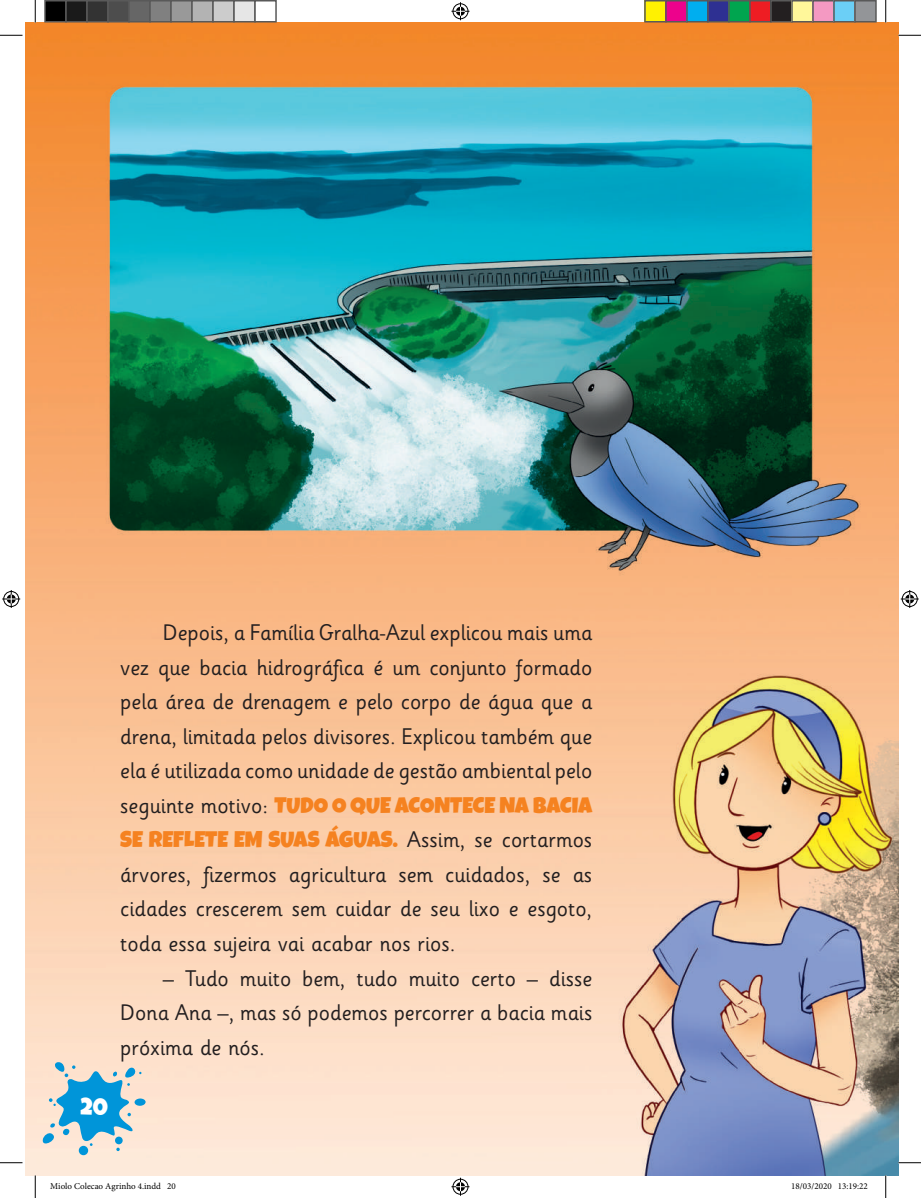
<style>
.page{position:relative;width:921px;height:1198px;background:#fff}
.page>*{position:absolute;margin:0;border:0;box-sizing:border-box;transform-origin:0 0}
.t1{font:24px "Luckiest Guy";color:#fff}
.t2{font:22.5px/34.5px "Sassoon Infant Std";color:#231f20;text-align:justify}
.t3{font:22.5px/34.5px "Luckiest Guy";color:#f58220}
.t4{font:9px "Minion Pro";color:#000}
.s1{font-family:"Sassoon Infant Std";color:#231f20}
</style>
<div class="page">
<img style="left:26px;top:22px;width:872px;height:1153px">
<hr style="left:34px;top:0;width:2px;height:23px;background:#fff">
<hr style="left:885px;top:0;width:2px;height:23px;background:#fff">
<svg style="left:0;top:35px;width:22px;height:1px"></svg>
<svg style="left:898px;top:35px;width:23px;height:1px"></svg>
<svg style="left:0;top:1162px;width:22px;height:1px"></svg>
<svg style="left:898px;top:1162px;width:23px;height:1px"></svg>
<svg style="left:35px;top:0;width:1px;height:23px"></svg>
<svg style="left:885px;top:0;width:1px;height:23px"></svg>
<svg style="left:885px;top:1175px;width:1px;height:22px"></svg>
<svg style="left:451px;top:2px;width:18px;height:18px"></svg>
<svg style="left:451px;top:1177px;width:18px;height:18px"></svg>
<svg style="left:2px;top:590px;width:18px;height:18px"></svg>
<svg style="left:901px;top:590px;width:18px;height:18px"></svg>
<div style="left:45px;top:1px;width:21px;height:21px;background:#000"></div>
<div style="left:44px;top:0;width:23px;height:22px;border:2px solid #595959"></div>
<div style="left:66px;top:1px;width:21px;height:21px;background:#1a1a1a"></div>
<div style="left:65px;top:0;width:23px;height:22px;border:2px solid #595959"></div>
<div style="left:87px;top:1px;width:21px;height:21px;background:#333"></div>
<div style="left:86px;top:0;width:23px;height:22px;border:2px solid #595959"></div>
<div style="left:108px;top:1px;width:21px;height:21px;background:#4d4d4d"></div>
<div style="left:107px;top:0;width:23px;height:22px;border:2px solid #595959"></div>
<div style="left:129px;top:1px;width:21px;height:21px;background:#666"></div>
<div style="left:128px;top:0;width:23px;height:22px;border:2px solid #595959"></div>
<div style="left:150px;top:1px;width:21px;height:21px;background:#808080"></div>
<div style="left:149px;top:0;width:23px;height:22px;border:2px solid #595959"></div>
<div style="left:171px;top:1px;width:21px;height:21px;background:#999"></div>
<div style="left:170px;top:0;width:23px;height:22px;border:2px solid #595959"></div>
<div style="left:192px;top:1px;width:21px;height:21px;background:#b3b3b3"></div>
<div style="left:191px;top:0;width:23px;height:22px;border:2px solid #595959"></div>
<div style="left:213px;top:1px;width:21px;height:21px;background:#ccc"></div>
<div style="left:212px;top:0;width:23px;height:22px;border:2px solid #595959"></div>
<div style="left:234px;top:1px;width:21px;height:21px;background:#e6e6e6"></div>
<div style="left:233px;top:0;width:23px;height:22px;border:2px solid #595959"></div>
<div style="left:254px;top:0;width:23px;height:22px;border:2px solid #595959"></div>
<div style="left:645px;top:1px;width:21px;height:21px;background:#fff101"></div>
<div style="left:644px;top:0;width:23px;height:22px;border:2px solid #595959"></div>
<div style="left:666px;top:1px;width:21px;height:21px;background:#ed028c"></div>
<div style="left:665px;top:0;width:23px;height:22px;border:2px solid #595959"></div>
<div style="left:687px;top:1px;width:21px;height:21px;background:#00aeef"></div>
<div style="left:686px;top:0;width:23px;height:22px;border:2px solid #595959"></div>
<div style="left:708px;top:1px;width:21px;height:21px;background:#2e3092"></div>
<div style="left:707px;top:0;width:23px;height:22px;border:2px solid #595959"></div>
<div style="left:729px;top:1px;width:21px;height:21px;background:#00a54f"></div>
<div style="left:728px;top:0;width:23px;height:22px;border:2px solid #595959"></div>
<div style="left:750px;top:1px;width:21px;height:21px;background:#ee1d23"></div>
<div style="left:749px;top:0;width:23px;height:22px;border:2px solid #595959"></div>
<div style="left:771px;top:1px;width:21px;height:21px;background:#231f20"></div>
<div style="left:770px;top:0;width:23px;height:22px;border:2px solid #595959"></div>
<div style="left:792px;top:1px;width:21px;height:21px;background:#fff79a"></div>
<div style="left:791px;top:0;width:23px;height:22px;border:2px solid #595959"></div>
<div style="left:813px;top:1px;width:21px;height:21px;background:#f499c2"></div>
<div style="left:812px;top:0;width:23px;height:22px;border:2px solid #595959"></div>
<div style="left:834px;top:1px;width:21px;height:21px;background:#6bcff6"></div>
<div style="left:833px;top:0;width:23px;height:22px;border:2px solid #595959"></div>
<div style="left:855px;top:1px;width:21px;height:21px;background:#939598"></div>
<div style="left:854px;top:0;width:23px;height:22px;border:2px solid #595959"></div>
<svg style="left:35px;top:1059px;width:141px;height:138px"></svg>
<p class="t2" style="left:120px;top:615px;width:474px;text-indent:43px">Depois, a Família Gralha-Azul explicou mais uma vez que bacia hidrográfica é um conjunto formado pela área de drenagem e pelo corpo de água que a drena, limitada pelos divisores. Explicou também que ela é utilizada como unidade de gestão ambiental pelo</p>
<p class="t3" style="left:120px;top:788px;width:473px"><span class="s1">seguinte motivo:</span> TUDO O QUE ACONTECE NA BACIA<br>SE REFLETE EM SUAS ÁGUAS. <span class="s1">Assim, se cortarmos</span></p>
<p class="t2" style="left:120px;top:857px;width:473px">árvores, fizermos agricultura sem cuidados, se as cidades crescerem sem cuidar de seu lixo e esgoto, toda essa sujeira vai acabar nos rios.</p>
<p class="t2" style="left:120px;top:960px;width:474px;text-indent:43px">– Tudo muito bem, tudo muito certo – disse Dona Ana –, mas só podemos percorrer a bacia mais próxima de nós.</p>
<p class="t1" style="left:80px;top:1090px;width:29px">20</p>
<p class="t4" style="left:50px;top:1179px;width:127px">Miolo Colecao Agrinho 4.indd 20</p>
<p class="t4" style="left:791px;top:1179px;width:78px">18/03/2020 13:19:22</p>
</div>
